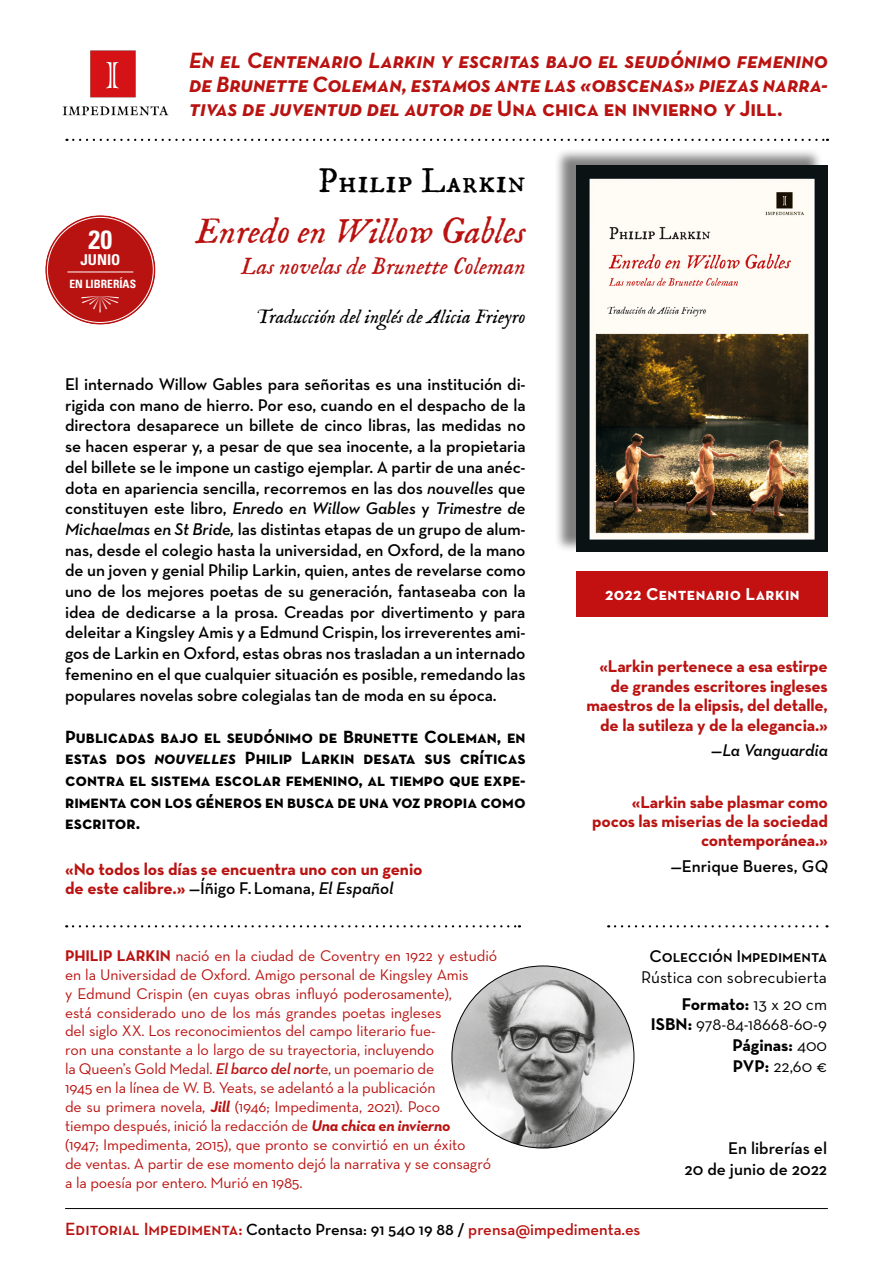
<style>
.page{position:relative;width:893px;height:1263px;background:#fff}
.page>*{position:absolute;margin:0;border:0;box-sizing:border-box;transform-origin:0 0}
.t1{font:36px "IM FELL English PRO Italic";color:#b91311}
.t2{font:34.5px "IM FELL DW Pica SC";letter-spacing:.01em;color:#000}
.t3{font:700 condensed 26.4px "Univers LT Std";color:#fff}
.t4{font:24px "IM FELL English PRO Italic";color:#b91311}
.t5{font:22.5px/24px "Neutra Text Bold SC Italic Alt";color:#b91311;text-align:justify}
.t6{font:19.5px "IM FELL English PRO Italic";color:#000}
.t7{font:18px/21.6px "Neutra Text Bold SC";color:#000;text-align:justify}
.t8{font:17.55px "Neutra Text Bold SC";letter-spacing:.02em;color:#fff}
.t9{font:600 17.25px/20.7px "Neutra Text";letter-spacing:-.005em;color:#000;text-align:right}
.t10{font:700 17.25px/19.5px "Neutra Text";letter-spacing:-.01em;color:#b91311;text-align:right}
.t11{font:17.25px/20.7px "Neutra Text";color:#000;text-align:right}
.t12{font:17.25px "Neutra Text Demi SC";color:#000}
.t13{font:italic 600 17.25px "Neutra Text";color:#000}
.t14{font:600 16.5px "Neutra Text";color:#000}
.t15{font:15.75px/18.9px "Neutra Text";letter-spacing:-.01em;color:#b91311}
.t16{font:700 condensed 14.85px "Univers LT Std";color:#fff}
.t17{font:700 condensed 11.4px "Univers LT Std";color:#fff}
.s1{font-family:"Neutra Text Bold SC"}
.s2{font-style:italic}
.s3{font-family:"Neutra Text Bold SC Italic"}
.s4{font-weight:600;color:#000}
.s5{font-weight:600;font-style:italic;color:#000}
.s6{font-weight:600;font-style:italic}
.s7{font-weight:700;font-style:italic}
.s8{font-style:normal}
.s9{font-weight:700}
.s10{font-family:"Neutra Text Demi SC";font-weight:400;font-size:18px;color:#b91311}
.s11{color:#b91311}
</style>
<div class="page">
<svg style="left:73px;top:139px;width:755px;height:2px"></svg>
<svg style="left:73px;top:925px;width:447px;height:2px"></svg>
<hr style="left:65px;top:1208px;width:763px;height:1px;background:#000">
<img style="left:62px;top:50px;width:107px;height:66px">
<img style="left:452px;top:966px;width:182px;height:182px;border-radius:91px">
<div style="left:553px;top:148px;width:270px;height:405px;background:#000;opacity:.5"></div>
<img style="left:577px;top:165px;width:251px;height:387px">
<svg style="left:615px;top:925px;width:212px;height:2px"></svg>
<div style="left:45px;top:215px;width:110px;height:110px;background:#b91311;border-radius:50%"></div>
<div style="left:43px;top:213px;width:115px;height:114px;border:3px solid #fff;border-radius:50%"></div>
<hr style="left:67px;top:272px;width:66px;height:1px;background:#fff">
<div style="left:577px;top:571px;width:251px;height:45px;background:#c31011"></div>
<h3 class="t5" style="left:189px;top:48px;width:640px">En el Centenario Larkin y escritas bajo el seudónimo femenino de Brunette Coleman, estamos ante las «obscenas» piezas narra&shy;tivas de juventud del autor de <span class="s1">Una chica en invierno</span> y <span class="s1">Jill.</span></h3>
<h3 class="t3" style="left:89px;top:223px;width:25px">20</h3>
<p class="t16" style="left:80px;top:251px;width:41px">JUNIO</p>
<p class="t17" style="left:69px;top:277px;width:68px">EN LIBRERÍAS</p>
<h2 class="t2" style="left:318px;top:160px;width:209px">Philip Larkin</h2>
<h1 class="t1" style="left:195px;top:210px;width:332px">Enredo en Willow Gables</h1>
<h3 class="t4" style="left:241px;top:252px;width:286px">Las novelas de Brunette Coleman</h3>
<p class="t6" style="left:256px;top:306px;width:271px">Traducción del inglés de Alicia Frieyro</p>
<p class="t9" style="left:65px;top:373px;width:462px;text-align:justify">El internado Willow Gables para señoritas es una institución di&shy;rigida con mano de hierro. Por eso, cuando en el despacho de la directora desaparece un billete de cinco libras, las medidas no se hacen esperar y, a pesar de que sea inocente, a la propietaria del billete se le impone un castigo ejemplar. A partir de una anéc&shy;dota en apariencia sencilla, recorremos en las dos <span class="s2">nouvelles</span> que constituyen este libro, <span class="s2">Enredo en Willow Gables</span> y <span class="s2">Trimestre de Michaelmas en St Bride,</span> las distintas etapas de un grupo de alum&shy;nas, desde el colegio hasta la universidad, en Oxford, de la mano de un joven y genial Philip Larkin, quien, antes de revelarse como uno de los mejores poetas de su generación, fantaseaba con la idea de dedicarse a la prosa. Creadas por divertimento y para deleitar a Kingsley Amis y a Edmund Crispin, los irreverentes ami&shy;gos de Larkin en Oxford, estas obras nos trasladan a un internado femenino en el que cualquier situación es posible, remedando las populares novelas sobre colegialas tan de moda en su época.</p>
<p class="t7" style="left:65px;top:725px;width:462px">Publicadas bajo el seudónimo de Brunette Coleman, en estas dos <span class="s3">nouvelles</span> Philip Larkin desata sus críticas contra el sistema escolar femenino, al tiempo que expe&shy;rimenta con los géneros en busca de una voz propia como escritor.</p>
<p class="t10" style="left:65px;top:859px;width:359px;text-align:left">«No todos los días se encuentra uno con un genio de este calibre.» <span class="s4">—Íñigo F.Lomana,</span> <span class="s5">El Español</span></p>
<p class="t15" style="left:65px;top:946px;width:433px"><span class="s1">PHILIP LARKIN</span> nació en la ciudad de Coventry en 1922 y estudió en la Universidad de Oxford. Amigo personal de Kingsley Amis<br>y Edmund Crispin (en cuyas obras influyó poderosamente),<br>está considerado uno de los más grandes poetas ingleses<br>del siglo XX. Los reconocimientos del campo literario fue-<br>ron una constante a lo largo de su trayectoria, incluyendo<br>la Queen’s Gold Medal. <span class="s6">El barco del nort</span>e, un poemario de<br>1945 en la línea de W. B. Yeats, se adelantó a la publicación<br>de su primera novela, <span class="s7">Jill</span> (1946; Impedimenta, 2021). Poco<br>tiempo después, inició la redacción de <span class="s7">Una chica en invierno<br></span>(1947; Impedimenta, 2015), que pronto se convirtió en un éxito<br>de ventas. A partir de ese momento dejó la narrativa y se consagró a la poesía por entero. Murió en 1985.</p>
<p class="t8" style="left:605px;top:583px;width:196px">2022 Centenario Larkin</p>
<p class="t10" style="left:586px;top:656px;width:243px">«Larkin pertenece a esa estirpe de grandes escritores ingleses maestros de la elipsis, del detalle, de la sutileza y de la elegancia.»</p>
<p class="t13" style="left:711px;top:740px;width:118px"><span class="s8">—</span>La Vanguardia</p>
<p class="t10" style="left:592px;top:791px;width:237px">«Larkin sabe plasmar como pocos las miserias de la sociedad contemporánea.»</p>
<p class="t9" style="left:671px;top:855px;width:159px">—Enrique Bueres, <span class="s2">GQ</span></p>
<p class="t12" style="left:649px;top:945px;width:179px">Colección Impedimenta</p>
<p class="t11" style="left:641px;top:963px;width:187px;line-height:27px">Rústica con sobrecubierta<br><span class="s9">Formato:</span> 13 x 20 cm</p>
<p class="t11" style="left:733px;top:1014px;width:96px;text-align:justify;text-indent:-82px"><span class="s9">ISBN:</span> 978-84-18668-60-9<br><span class="s9">Páginas:</span> 400<br><span class="s9">PVP:</span> 22,60 €</p>
<p class="t9" style="left:685px;top:1138px;width:144px">En librerías el<br>20 de junio de 2022</p>
<p class="t14" style="left:65px;top:1219px;width:577px"><span class="s10">Editorial Impedimenta:</span> Contacto Prensa: 91 540 19 88 / <span class="s11">prensa@impedimenta.es</span></p>
</div>
